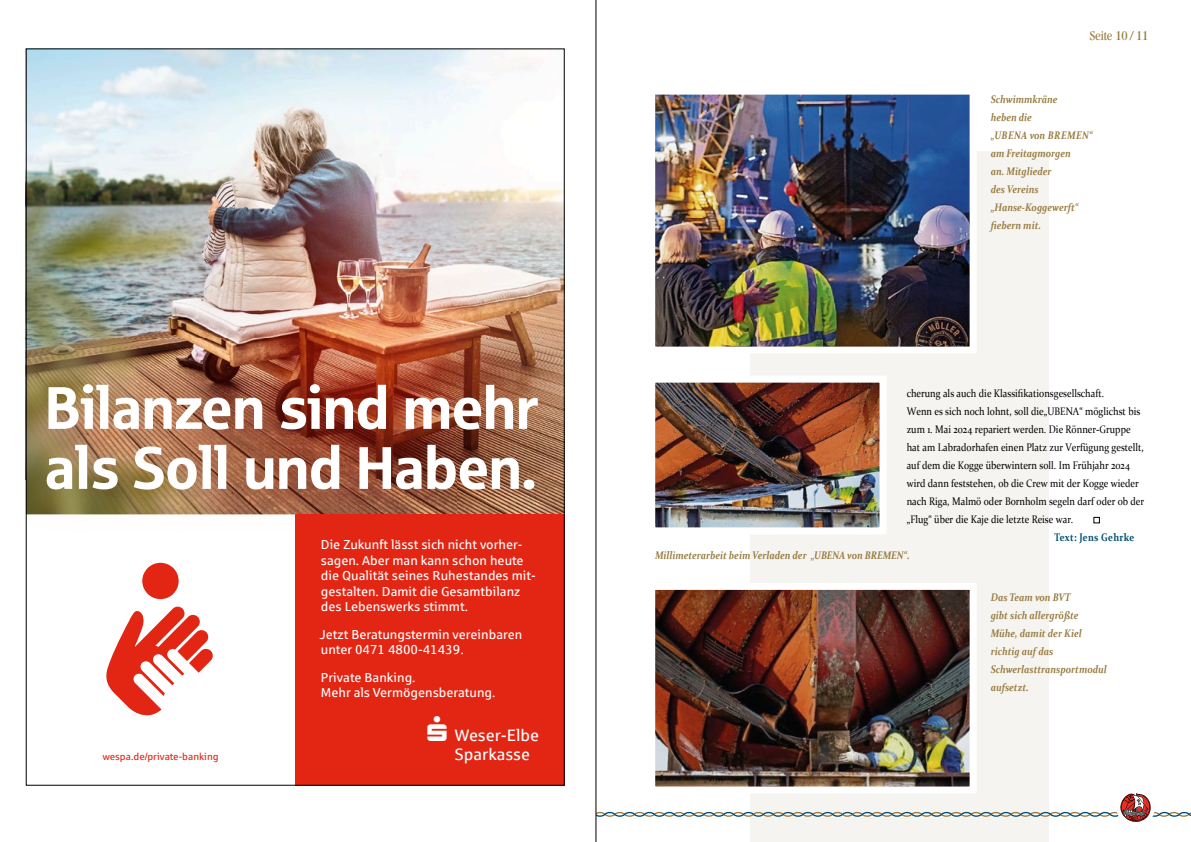
<style>
.page{position:relative;width:1191px;height:842px;background:#fff}
.page>*{position:absolute;margin:0;border:0;box-sizing:border-box;transform-origin:0 0}
.t1{font:60px/60px "Sparkasse Head";color:#fff}
.t2{font:16.6px/19.4px "Sparkasse Rg";color:#fff}
.t3{font:condensed 14px "Garamond";color:#977c41}
.t4{font:13px/15.6px "Sparkasse Rg";color:#fff}
.Fließtext{font:11px/18px "Constantia";color:#000;scale:.87 1}
.Bildunterschrift{font:italic 700 11px/18px "Constantia";color:#977c41;scale:.84 1}
.Bildunterschrift-2{font:italic 700 11px "Constantia";letter-spacing:.06em;color:#977c41;scale:.84 1}
.t5{font:700 11px "Constantia";letter-spacing:.03em;color:#004f6f;scale:.84 1}
.t6{font:10px "Sparkasse Rg";color:#e22613}
</style>
<div class="page">
<div style="left:750px;top:151px;width:299px;height:691px;background:#f6f4f0"></div>
<img style="left:28px;top:51px;width:534px;height:464px">
<div style="left:295px;top:514px;width:269px;height:272px;background:#e22613"></div>
<svg style="left:142px;top:563px;width:37px;height:36px"></svg>
<svg style="left:106px;top:606px;width:107px;height:110px"></svg>
<svg style="left:595px;top:793px;width:596px;height:29px"></svg>
<img style="left:656px;top:94px;width:312px;height:252px">
<div style="left:648px;top:85px;width:328px;height:269px;border:7px solid #fff"></div>
<img style="left:656px;top:384px;width:222px;height:142px">
<div style="left:648px;top:376px;width:238px;height:158px;border:7px solid #fff"></div>
<img style="left:656px;top:591px;width:312px;height:194px">
<div style="left:648px;top:583px;width:328px;height:210px;border:7px solid #fff"></div>
<svg style="left:1093px;top:517px;width:6px;height:6px"></svg>
<hr style="left:596px;top:0;width:1px;height:842px;background:#000">
<p class="t1" style="left:45px;top:376px;width:494px">Bilanzen sind mehr als Soll und Haben.</p>
<p class="t6" style="left:103px;top:750px;width:117px">wespa.de/private-banking</p>
<p class="t4" style="left:321px;top:536px;width:216px">Die Zukunft lässt sich nicht vorher&shy;sagen. Aber man kann schon heute die Qualität seines Ruhestandes mit&shy;gestalten. Damit die Gesamt bilanz des Lebenswerks stimmt.</p>
<p class="t4" style="left:319px;top:626px;width:204px">Jetzt Beratungstermin vereinbaren unter 0471 4800-41439.</p>
<p class="t4" style="left:321px;top:669px;width:176px">Private Banking.<br>Mehr als Vermögensberatung.</p>
<p class="t2" style="left:455px;top:725px;width:86px;text-indent:-28px">▲ Weser-Elbe<br>Sparkasse</p>
<p class="t3" style="left:1089px;top:27px;width:60px">Seite 10 / 11</p>
<p class="Bildunterschrift" style="left:990px;top:90px;width:81px">Schwimmkräne</p>
<p class="Bildunterschrift" style="left:990px;top:108px;width:51px">heben die</p>
<p class="Bildunterschrift-2" style="left:990px;top:128px;width:123px">„UBENA von BREMEN“</p>
<p class="Bildunterschrift" style="left:990px;top:144px;width:97px">am Freitagmorgen</p>
<p class="Bildunterschrift" style="left:990px;top:162px;width:74px">an. Mitglieder</p>
<p class="Bildunterschrift" style="left:990px;top:180px;width:59px">des Vereins</p>
<p class="Bildunterschrift" style="left:990px;top:198px;width:106px">„Hanse-Koggewerft“</p>
<p class="Bildunterschrift" style="left:990px;top:216px;width:61px">fiebern mit.</p>
<p class="Fließtext" style="left:906px;top:384px;width:228px">cherung als auch die Klassifikationsgesellschaft.</p>
<p class="Fließtext" style="left:906px;top:402px;width:270px">Wenn es sich noch lohnt, soll die„UBENA“ möglichst bis zum 1. Mai 2024 repariert werden. Die Rönner-Gruppe</p>
<p class="Fließtext" style="left:906px;top:438px;width:274px">hat am Labradorhafen einen Platz zur Verfügung gestellt,</p>
<p class="Fließtext" style="left:906px;top:456px;width:274px">auf dem die Kogge überwintern soll. Im Frühjahr 2024 wird dann feststehen, ob die Crew mit der Kogge wieder nach Riga, Malmö oder Bornholm segeln darf oder ob der „Flug“ über die Kaje die letzte Reise war.</p>
<p class="Bildunterschrift" style="left:655px;top:546px;width:304px">Millimeterarbeit beim Verladen der „UBENA von BREMEN“.</p>
<p class="t5" style="left:1054px;top:530px;width:97px">Text: Jens Gehrke</p>
<p class="Bildunterschrift" style="left:990px;top:588px;width:96px">Das Team von BVT</p>
<p class="Bildunterschrift" style="left:990px;top:606px;width:106px">gibt sich allergrößte</p>
<p class="Bildunterschrift" style="left:990px;top:624px;width:110px">Mühe, damit der Kiel</p>
<p class="Bildunterschrift" style="left:990px;top:642px;width:76px">richtig auf das</p>
<p class="Bildunterschrift" style="left:990px;top:660px;width:140px">Schwerlasttransportmodul aufsetzt.</p>
</div>
